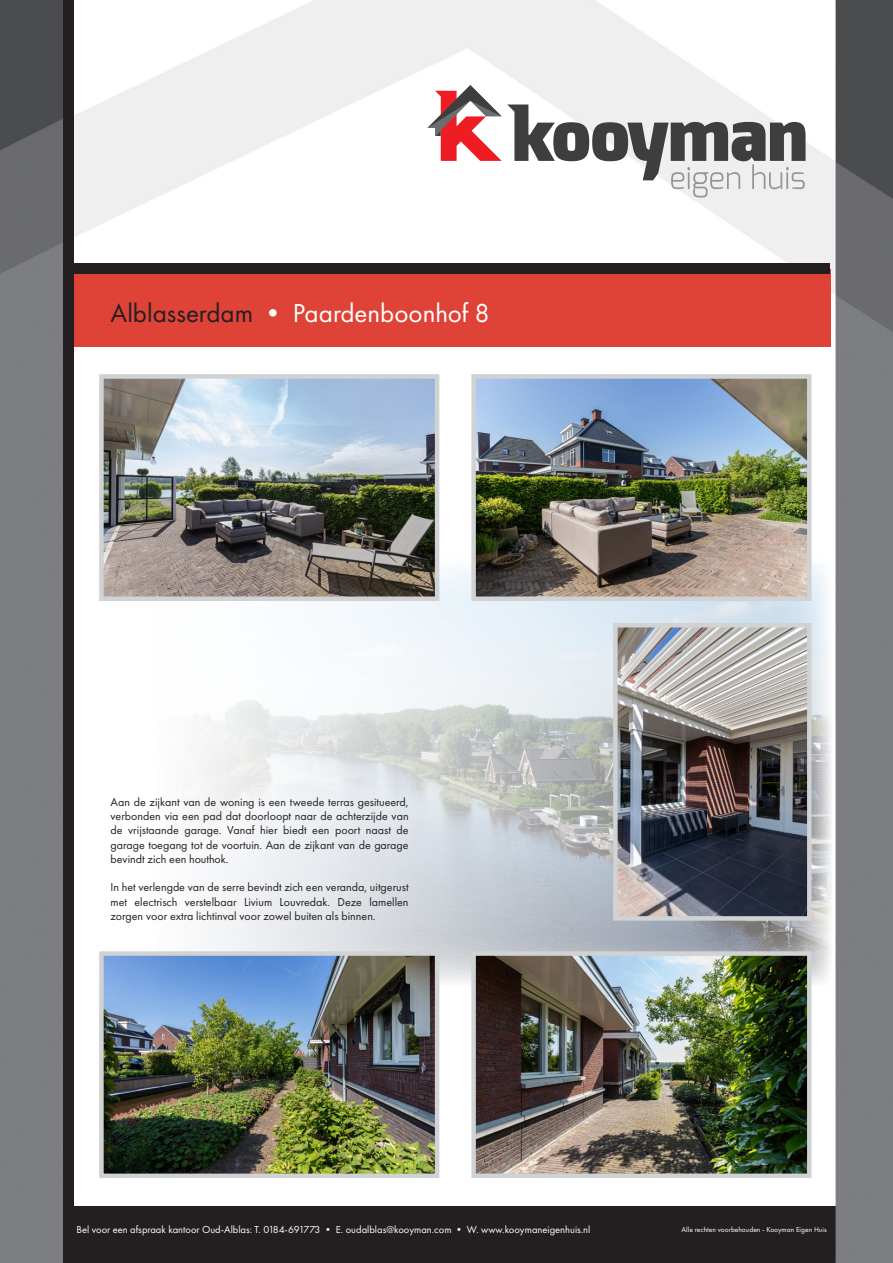
<style>
.page{position:relative;width:893px;height:1263px;background:#fff}
.page>*{position:absolute;margin:0;border:0;box-sizing:border-box;transform-origin:0 0}
.t1{font:27px "Futura PT";color:#fff}
.t2{font:12px/14.2px "Futura PT";color:#231f20;text-align:justify}
.t3{font:10.5px "Futura PT";color:#fff}
.t4{font:7.5px "Futura PT";color:#fff}
.s1{color:#231f20}
</style>
<div class="page">
<img style="left:0;top:0;width:893px;height:1263px">
<div style="left:70px;top:269px;width:761px;height:78px;background:#df4338"></div>
<div style="left:70px;top:264px;width:760px;height:10px;background:#231f20"></div>
<div style="left:63px;top:0;width:10px;height:1263px;background:#231f20"></div>
<img style="left:73px;top:557px;width:760px;height:429px">
<img style="left:104px;top:379px;width:330px;height:217px">
<div style="left:99px;top:374px;width:340px;height:227px;border:4px solid #d1d2d4"></div>
<img style="left:476px;top:379px;width:330px;height:217px">
<div style="left:471px;top:374px;width:340px;height:227px;border:4px solid #d1d2d4"></div>
<img style="left:104px;top:956px;width:330px;height:217px">
<div style="left:99px;top:951px;width:340px;height:227px;border:4px solid #d1d2d4"></div>
<svg style="left:427px;top:85px;width:378px;height:112px"></svg>
<img style="left:476px;top:956px;width:330px;height:217px">
<div style="left:471px;top:951px;width:340px;height:227px;border:4px solid #d1d2d4"></div>
<img style="left:618px;top:628px;width:188px;height:288px">
<div style="left:613px;top:623px;width:198px;height:298px;border:4px solid #d1d2d4"></div>
<h1 class="t1" style="left:111px;top:297px;width:381px"><span class="s1">Alblasserdam</span> • Paardenboonhof 8</h1>
<p class="t2" style="left:111px;top:795px;width:300px">Aan de zijkant van de woning is een tweede terras gesitueerd, verbonden via een pad dat doorloopt naar de achterzijde van de vrijstaande garage. Vanaf hier biedt een poort naast de garage toegang tot de voortuin. Aan de zijkant van de garage bevindt zich een houthok.</p>
<p class="t2" style="left:111px;top:880px;width:300px">In het verlengde van de serre bevindt zich een veranda, uitgerust met electrisch verstelbaar Livium Louvredak. Deze lamellen zorgen voor extra lichtinval voor zowel buiten als binnen.</p>
<p class="t3" style="left:77px;top:1223px;width:515px">Bel voor een afspraak kantoor Oud-Alblas: T. 0184-691773 • E. oudalblas@kooyman.com • W. www.kooymaneigenhuis.nl</p>
<p class="t4" style="left:682px;top:1225px;width:146px">Alle rechten voorbehouden - Kooyman Eigen Huis</p>
</div>
